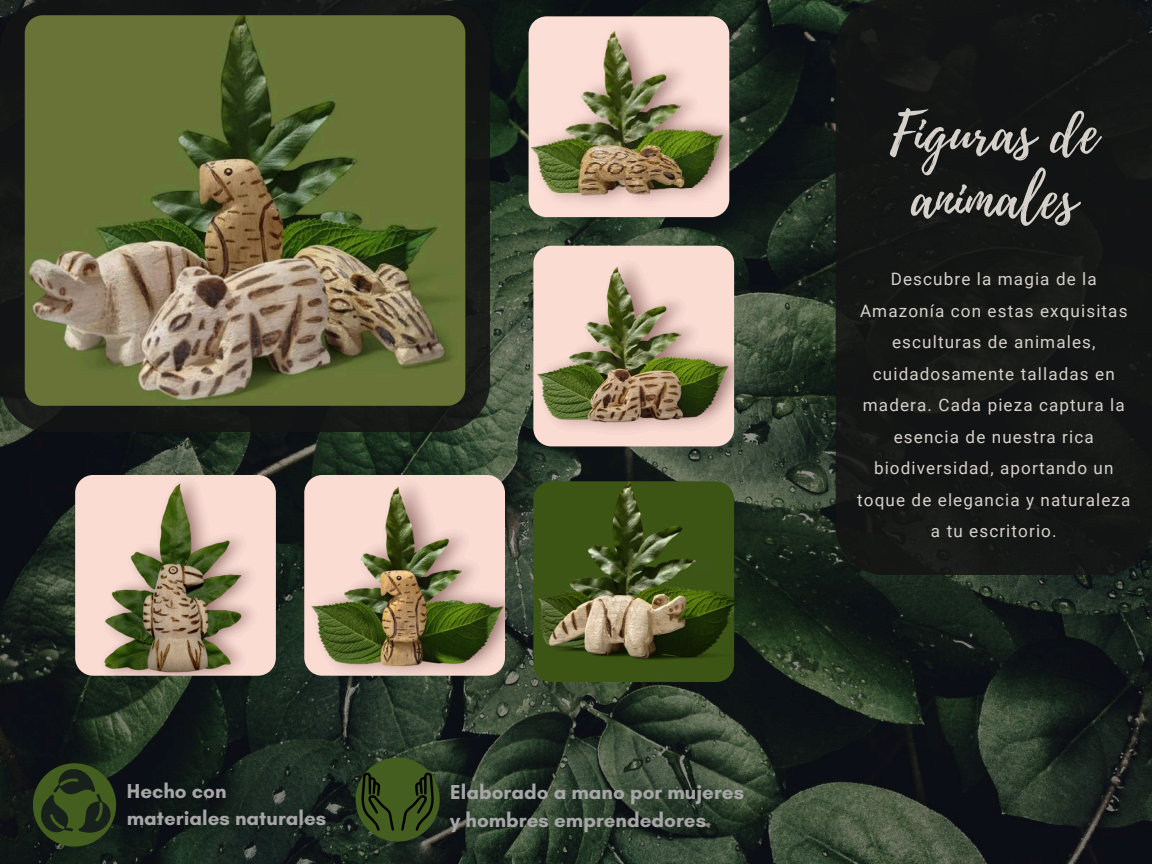
<style>
.page{position:relative;width:1152px;height:864px;background:#fff}
.page>*{position:absolute;margin:0;border:0;box-sizing:border-box;transform-origin:0 0}
.t1{font:56.7px/65.1px "Playlist Script";color:#d5d0ca;text-align:center}
.t2{font:700 20.55px/27.8px "Glacial Indifference";color:#a6a6a6}
.t3{font:17.1px/31.5px "Roboto";letter-spacing:.065em;color:#d5d0ca;text-align:center}
</style>
<div class="page">
<img style="left:0;top:0;width:1152px;height:864px">
<div style="left:836px;top:0;width:316px;height:575px;background:#141414;border-radius:49px"></div>
<div style="left:33px;top:763px;width:83px;height:84px;background:#435e1e;border-radius:50%"></div>
<svg style="left:40px;top:768px;width:72px;height:66px"></svg>
<div style="left:356px;top:758px;width:84px;height:84px;background:#435e1e;border-radius:50%"></div>
<svg style="left:361px;top:772px;width:33px;height:59px"></svg>
<svg style="left:401px;top:772px;width:33px;height:59px"></svg>
<div style="left:0;top:0;width:489px;height:432px;background:#141414;border-radius:49px"></div>
<img style="left:25px;top:15px;width:440px;height:391px">
<img style="left:529px;top:16px;width:200px;height:201px;border-radius:18px">
<img style="left:533px;top:246px;width:201px;height:200px;border-radius:18px">
<img style="left:304px;top:475px;width:201px;height:201px;border-radius:18px">
<img style="left:533px;top:481px;width:201px;height:201px;border-radius:18px">
<img style="left:75px;top:475px;width:201px;height:201px;border-radius:18px">
<p class="t2" style="left:127px;top:777px;width:201px">Hecho con materiales naturales</p>
<p class="t2" style="left:450px;top:778px;width:295px">Elaborado a mano por mujeres y hombres emprendedores</p>
<h1 class="t1" style="left:890px;top:103px;width:210px">Figuras de animales</h1>
<p class="t3" style="left:857px;top:264px;width:275px">Descubre la magia de la<br>Amazonía con estas exquisitas esculturas de animales, cuidadosamente talladas en madera. Cada pieza captura la esencia de nuestra rica biodiversidad, aportando un toque de elegancia y naturaleza a tu escritorio.</p>
</div>
